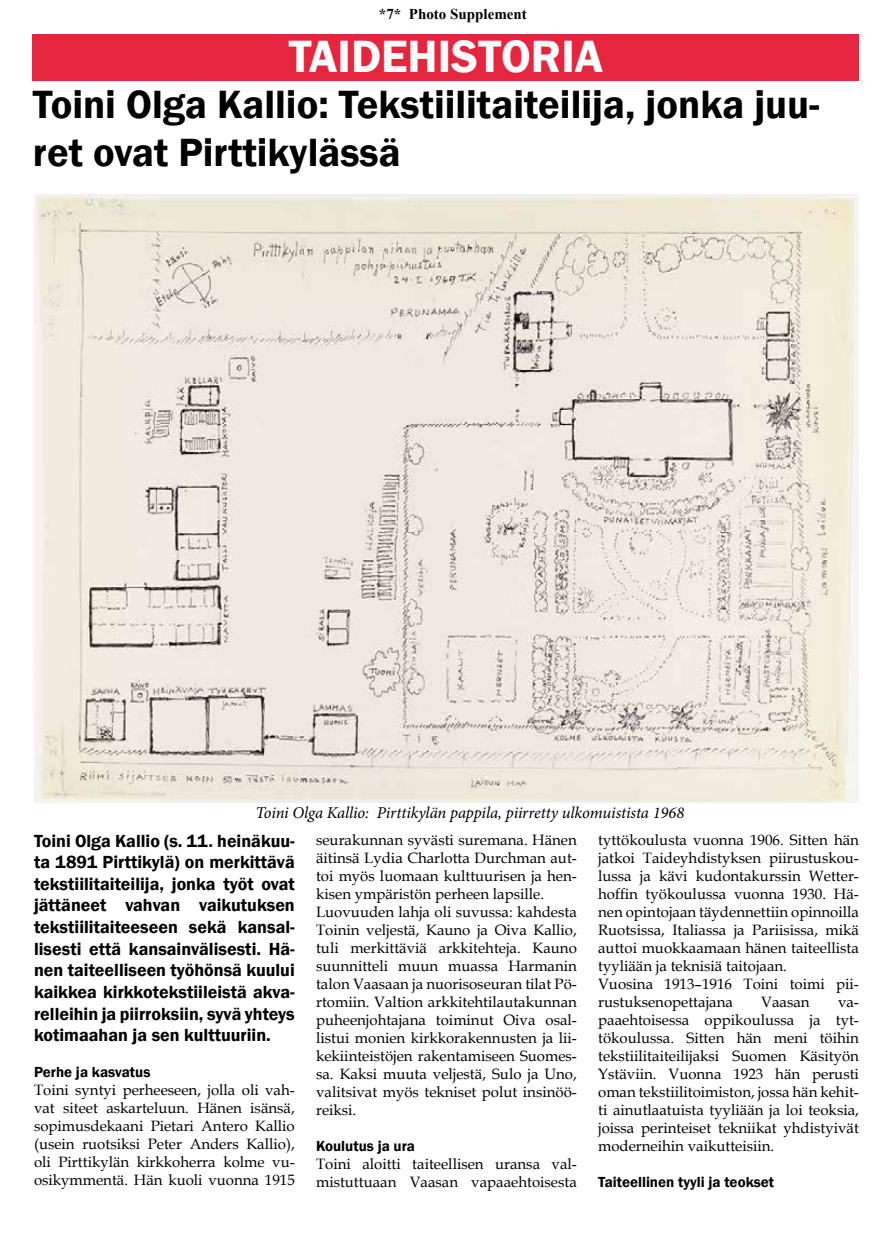
<style>
.page{position:relative;width:893px;height:1234px;background:#fff}
.page>*{position:absolute;margin:0;border:0;box-sizing:border-box;transform-origin:0 0}
.t1{font:600 46.5px "Franklin Gothic";color:#fbfdfc}
.t2{font:600 40.5px/48.6px "Franklin Gothic";color:#000}
.t3{font:600 18px/21.6px "Franklin Gothic";color:#000;text-align:justify}
.t4{font:italic 16.5px "Minion Pro";letter-spacing:-.01em;color:#000}
.t5{font:15px/18px "Book Antiqua";color:#000}
.t6{font:600 15px "Franklin Gothic";color:#000}
.t7{font:700 15px "Times New Roman";color:#000}
</style>
<div class="page">
<div style="left:33px;top:34px;width:826px;height:47px;background:#e6263e"></div>
<img style="left:34px;top:194px;width:825px;height:608px">
<p class="t7" style="left:379px;top:3px;width:149px">*7* Photo Supplement</p>
<h1 class="t1" style="left:289px;top:28px;width:316px">TAIDEHISTORIA</h1>
<h2 class="t2" style="left:33px;top:80px;width:788px">Toini Olga Kallio: Tekstiilitaiteilija, jonka juu&shy;ret ovat Pirttikylässä</h2>
<p class="t4" style="left:255px;top:801px;width:430px">Toini Olga Kallio: Pirttikylän pappila, piirretty ulkomuistista 1968</p>
<p class="t3" style="left:34px;top:829px;width:262px">Toini Olga Kallio (s. 11. heinäkuu&shy;ta 1891 Pirttikylä) on merkittävä tekstiilitaiteilija, jonka työt ovat jättäneet vahvan vaikutuksen tekstiilitaiteeseen sekä kansal&shy;lisesti että kansainvälisesti. Hä&shy;nen taiteelliseen työhönsä kuului kaikkea kirkkotekstiileistä akva&shy;relleihin ja piirroksiin, syvä yhteys kotimaahan ja sen kulttuuriin.</p>
<p class="t6" style="left:34px;top:1062px;width:118px">Perhe ja kasvatus</p>
<p class="t5" style="left:34px;top:1080px;width:262px;text-align:justify">Toini syntyi perheeseen, jolla oli vah&shy;vat siteet askarteluun. Hänen isänsä, sopimusdekaani Pietari Antero Kallio (usein ruotsiksi Peter Anders Kallio), oli Pirttikylän kirkkoherra kolme vu&shy;osikymmentä. Hän kuoli vuonna 1915</p>
<p class="t5" style="left:316px;top:830px;width:262px">seurakunnan syvästi suremana. Hänen äitinsä Lydia Charlotta Durchman aut&shy;toi myös luomaan kulttuurisen ja hen&shy;kisen ympäristön perheen lapsille.<br>Luovuuden lahja oli suvussa: kahdesta Toinin veljestä, Kauno ja Oiva Kallio, tuli merkittäviä arkkitehteja. Kauno suunnitteli muun muassa Harmanin talon Vaasaan ja nuorisoseuran tilat Pö&shy;rtomiin. Valtion arkkitehtilautakunnan puheenjohtajana toiminut Oiva osal&shy;listui monien kirkkorakennusten ja lii&shy;kekiinteistöjen rakentamiseen Suomes&shy;sa. Kaksi muuta veljestä, Sulo ja Uno, valitsivat myös tekniset polut insinöö&shy;reiksi.</p>
<p class="t6" style="left:316px;top:1136px;width:100px">Koulutus ja ura</p>
<p class="t5" style="left:316px;top:1154px;width:262px">Toini aloitti taiteellisen uransa val&shy;mistuttuaan Vaasan vapaaehtoisesta</p>
<p class="t5" style="left:598px;top:830px;width:262px">tyttökoulusta vuonna 1906. Sitten hän jatkoi Taideyhdistyksen piirustuskou&shy;lussa ja kävi kudontakurssin Wetter&shy;hoffin työkoulussa vuonna 1930. Hä&shy;nen opintojaan täydennettiin opinnoilla Ruotsissa, Italiassa ja Pariisissa, mikä auttoi muokkaamaan hänen taiteellista tyyliään ja teknisiä taitojaan.<br>Vuosina 1913–1916 Toini toimi pii&shy;rustuksenopettajana</p>
<p class="t5" style="left:761px;top:992px;width:50px">Vaasan</p>
<p class="t5" style="left:598px;top:992px;width:262px;text-align:justify;text-indent:240px">va&shy;paaehtoisessa oppikoulussa ja tyt&shy;tökoulussa. Sitten hän meni töihin tekstiilitaiteilijaksi Suomen Käsityön Ystäviin. Vuonna 1923 hän perusti oman tekstiilitoimiston, jossa hän kehit&shy;ti ainutlaatuista tyyliään ja loi teoksia, joissa perinteiset tekniikat yhdistyivät moderneihin vaikutteisiin.</p>
<p class="t6" style="left:598px;top:1172px;width:178px">Taiteellinen tyyli ja teokset</p>
</div>
